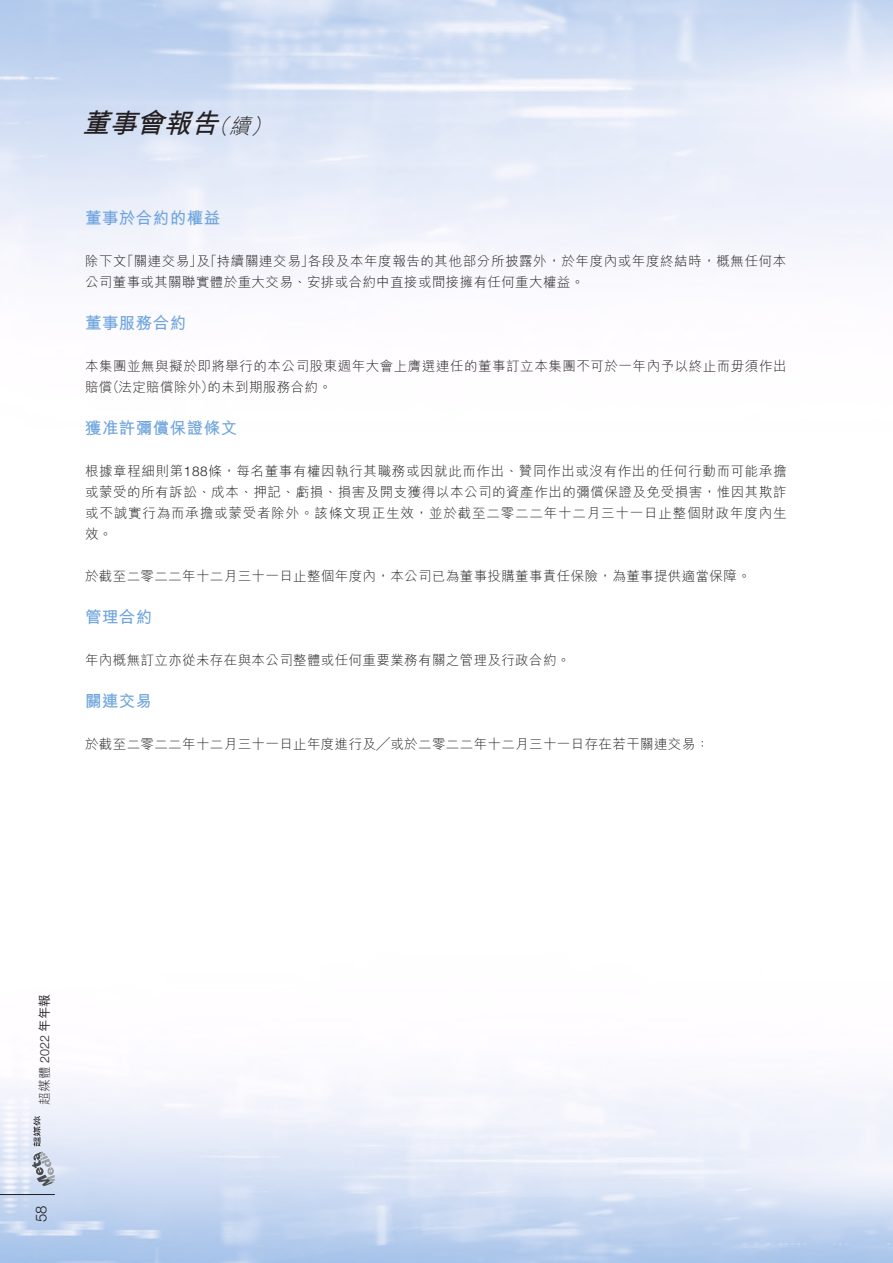
<style>
.page{position:relative;width:893px;height:1263px;background:#fff}
.page>*{position:absolute;margin:0;border:0;box-sizing:border-box;transform-origin:0 0}
.t1{font:italic 700 27px "M Hei HK";color:#231f20}
.t2{font:700 16.5px "M Hei HK";letter-spacing:.03em;color:#6fa5de}
.t3{font:300 15px "Helvetica Neue LT Std";color:#231f20}
.t4{font:300 13.5px/21px "M Hei HK";letter-spacing:.03em;color:#231f20}
.t5{font:300 12.6px "Helvetica Neue LT Std";color:#231f20}
.s1{font-weight:300;font-size:21px}
.s2{font-family:"Helvetica Neue LT Std"}
.s3{font-family:"M Hei HK"}
.s4{font-family:"M Hei HK";font-weight:500}
</style>
<div class="page">
<hr style="left:0;top:1194px;width:55px;height:1px;background:#231f20">
<svg style="left:32px;top:1116px;width:23px;height:70px"></svg>
<h1 class="t1" style="left:82px;top:103px;width:196px">董事會報告<span class="s1">（續）</span></h1>
<p class="t2" style="left:85px;top:206px;width:137px">董事於合約的權益</p>
<p class="t4" style="left:85px;top:251px;width:703px">除下文「關連交易」及「持續關連交易」各段及本年度報告的其他部分所披露外，於年度內或年度終結時，概無任何本公司董事或其關聯實體於重大交易、安排或合約中直接或間接擁有任何重大權益。</p>
<p class="t2" style="left:85px;top:311px;width:103px">董事服務合約</p>
<p class="t4" style="left:85px;top:356px;width:703px">本集團並無與擬於即將舉行的本公司股東週年大會上膺選連任的董事訂立本集團不可於一年內予以終止而毌須作出賠償（法定賠償除外）的未到期服務合約。</p>
<p class="t2" style="left:85px;top:416px;width:154px">獲准許彌償保證條文</p>
<p class="t4" style="left:85px;top:461px;width:703px;text-align:justify">根據章程細則第<span class="s2">188</span>條，每名董事有權因執行其職務或因就此而作出、贊同作出或沒有作出的任何行動而可能承擔或蒙受的所有訴訟、成本、押記、虧損、損害及開支獲得以本公司的資產作出的彌償保證及免受損害，惟因其欺詐或不誠實行為而承擔或蒙受者除外。該條文現正生效，並於截至二零二二年十二月三十一日止整個財政年度內生效。</p>
<p class="t4" style="left:85px;top:566px;width:667px">於截至二零二二年十二月三十一日止整個年度內，本公司已為董事投購董事責任保險，為董事提供適當保障。</p>
<p class="t2" style="left:85px;top:605px;width:69px">管理合約</p>
<p class="t4" style="left:85px;top:650px;width:487px">年內概無訂立亦從未存在與本公司整體或任何重要業務有關之管理及行政合約。</p>
<p class="t2" style="left:85px;top:689px;width:69px">關連交易</p>
<p class="t4" style="left:85px;top:734px;width:626px">於截至二零二二年十二月三十一日止年度進行及╱或於二零二二年十二月三十一日存在若干關連交易：</p>
<p class="t5" style="left:37px;top:1105px;width:112px;rotate:-90deg"><span class="s3">超媒體</span> 2022 <span class="s4">年年報</span></p>
<p class="t3" style="left:32px;top:1222px;width:18px;rotate:-90deg">58</p>
</div>
